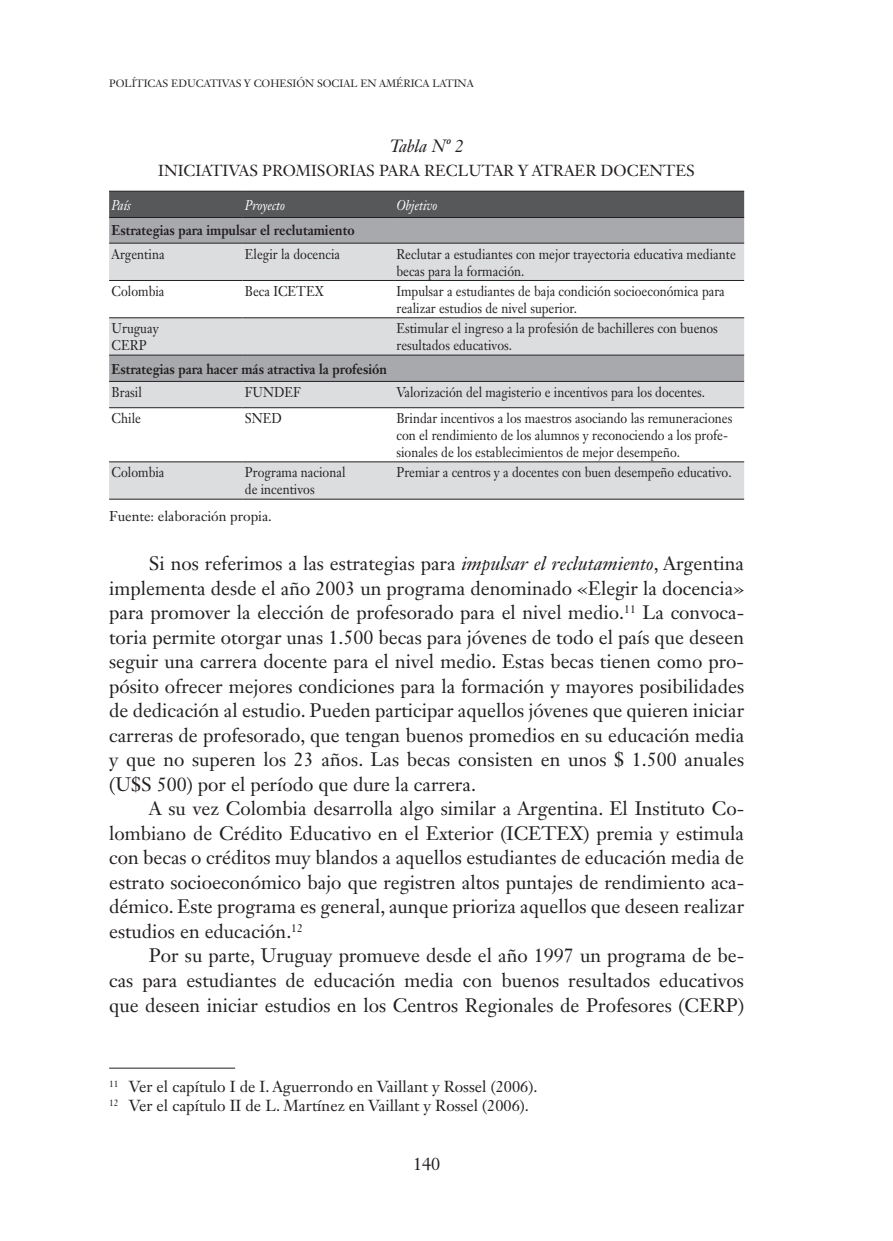
<style>
.page{position:relative;width:893px;height:1241px;background:#fff}
.page>*{position:absolute;margin:0;border:0;box-sizing:border-box;transform-origin:0 0}
.t1{font:19.25px/24.5px "Janson Text LT Std";color:#231f20;text-align:justify}
.t2{font:italic 17.5px "Janson Text LT Std";color:#231f20}
.t3{font:17.5px "Janson Text LT Std";color:#231f20}
.t4{font:15.75px/18.9px "Janson Text LT Std";color:#231f20}
.t5{font:15.75px "Janson Text LT Std";letter-spacing:.185em;color:#231f20}
.t6{font:14px/16.8px "Janson Text LT Std";color:#231f20;scale:.9 1}
.t7{font:700 14px "Janson Text LT Std";color:#231f20;scale:.9 1}
.t8{font:14px "Janson Text LT Std";color:#231f20}
.t9{font:italic 14px "Janson Text LT Std";color:#fff;scale:.9 1}
.t10{font:10.5px "Janson Text LT Std";letter-spacing:.185em;color:#231f20}
.s1{font-style:italic}
</style>
<div class="page">
<div style="left:109px;top:192px;width:635px;height:25px;background:#57585a"></div>
<div style="left:109px;top:218px;width:635px;height:25px;background:#a8a9ad"></div>
<svg style="left:109px;top:244px;width:635px;height:255px;fill:#dcdddf"></svg>
<hr style="left:109px;top:191px;width:133px;height:1px;background:#231f20">
<hr style="left:242px;top:191px;width:152px;height:1px;background:#231f20">
<hr style="left:394px;top:191px;width:350px;height:1px;background:#231f20">
<hr style="left:109px;top:217px;width:133px;height:1px;background:#231f20">
<hr style="left:242px;top:217px;width:152px;height:1px;background:#231f20">
<hr style="left:394px;top:217px;width:350px;height:1px;background:#231f20">
<hr style="left:242px;top:243px;width:152px;height:1px;background:#231f20">
<hr style="left:394px;top:243px;width:350px;height:1px;background:#231f20">
<hr style="left:242px;top:280px;width:152px;height:1px;background:#231f20">
<hr style="left:394px;top:280px;width:350px;height:1px;background:#231f20">
<hr style="left:242px;top:317px;width:152px;height:1px;background:#231f20">
<hr style="left:394px;top:317px;width:350px;height:1px;background:#231f20">
<hr style="left:394px;top:355px;width:350px;height:1px;background:#231f20">
<hr style="left:242px;top:381px;width:152px;height:1px;background:#231f20">
<hr style="left:394px;top:381px;width:350px;height:1px;background:#231f20">
<hr style="left:242px;top:407px;width:152px;height:1px;background:#231f20">
<hr style="left:394px;top:407px;width:350px;height:1px;background:#231f20">
<hr style="left:242px;top:461px;width:152px;height:1px;background:#231f20">
<hr style="left:394px;top:461px;width:350px;height:1px;background:#231f20">
<hr style="left:242px;top:499px;width:152px;height:1px;background:#231f20">
<hr style="left:394px;top:499px;width:350px;height:1px;background:#231f20">
<hr style="left:109px;top:243px;width:133px;height:1px;background:#231f20">
<hr style="left:109px;top:280px;width:133px;height:1px;background:#231f20">
<hr style="left:109px;top:317px;width:133px;height:1px;background:#231f20">
<hr style="left:109px;top:355px;width:133px;height:1px;background:#231f20">
<hr style="left:242px;top:355px;width:152px;height:1px;background:#231f20">
<hr style="left:109px;top:381px;width:133px;height:1px;background:#231f20">
<hr style="left:109px;top:407px;width:133px;height:1px;background:#231f20">
<hr style="left:109px;top:461px;width:133px;height:1px;background:#231f20">
<hr style="left:109px;top:499px;width:133px;height:1px;background:#231f20">
<hr style="left:109px;top:1067px;width:126px;height:1px;background:#231f20">
<p class="t10" style="left:109px;top:77px;width:364px">Políticas educativas y cohesión social en América Latina</p>
<p class="t2" style="left:390px;top:135px;width:75px">Tabla Nº 2</p>
<p class="t5" style="left:158px;top:161px;width:538px">Iniciativas promisorias para reclutar y atraer docentes</p>
<p class="t9" style="left:112px;top:196px;width:23px">País</p>
<p class="t9" style="left:245px;top:196px;width:46px">Proyecto</p>
<p class="t9" style="left:396px;top:196px;width:47px">Objetivo</p>
<p class="t7" style="left:112px;top:221px;width:271px">Estrategias para impulsar el reclutamiento</p>
<p class="t6" style="left:112px;top:245px;width:60px">Argentina</p>
<p class="t6" style="left:245px;top:245px;width:107px">Elegir la docencia</p>
<p class="t6" style="left:396px;top:245px;width:379px">Reclutar a estudiantes con mejor trayectoria educativa mediante becas para la formación.</p>
<p class="t6" style="left:112px;top:282px;width:60px">Colombia</p>
<p class="t6" style="left:245px;top:282px;width:42px">Beca ICETE</p>
<p class="t6" style="left:315px;top:282px;width:12px">X</p>
<p class="t6" style="left:396px;top:282px;width:366px">Impulsar a estudiantes de baja condición socioeconómica para realizar estudios de nivel superior.</p>
<p class="t6" style="left:112px;top:320px;width:54px">Uruguay<br>CER</p>
<p class="t6" style="left:396px;top:320px;width:359px">Estimular el ingreso a la profesión de bachilleres con buenos resultados educativos.</p>
<p class="t6" style="left:139px;top:337px;width:10px">P</p>
<p class="t7" style="left:112px;top:359px;width:307px">Estrategias para hacer más atractiva la profesión</p>
<p class="t6" style="left:112px;top:383px;width:35px">Brasil</p>
<p class="t6" style="left:245px;top:383px;width:21px">FUNDE</p>
<p class="t6" style="left:293px;top:383px;width:10px">F</p>
<p class="t6" style="left:396px;top:383px;width:345px">Valorización del magisterio e incentivos para los docentes.</p>
<p class="t6" style="left:112px;top:410px;width:34px">Chile</p>
<p class="t6" style="left:245px;top:410px;width:11px">SNED</p>
<p class="t6" style="left:396px;top:410px;width:375px">Brindar incentivos a los maestros asociando las remuneraciones con el rendimiento de los alumnos y reconociendo a los profe&shy;sionales de los establecimientos de mejor desempeño.</p>
<p class="t6" style="left:112px;top:464px;width:60px">Colombia</p>
<p class="t6" style="left:245px;top:464px;width:113px">Programa nacional de incentivos</p>
<p class="t6" style="left:396px;top:464px;width:374px">Premiar a centros y a docentes con buen desempeño educativo.</p>
<p class="t8" style="left:109px;top:507px;width:164px">Fuente: elaboración propia.</p>
<p class="t1" style="left:109px;top:551px;width:637px;text-indent:40px">Si nos referimos a las estrategias para <span class="s1">impulsar el reclutamiento</span>, Argentina implementa desde el año 2003 un programa denominado «Elegir la docencia» para promover la elección de profesorado para el nivel medio.<sup>11</sup> La convoca&shy;toria permite otorgar unas 1.500 becas para jóvenes de todo el país que deseen seguir una carrera docente para el nivel medio. Estas becas tienen como pro&shy;pósito ofrecer mejores condiciones para la formación y mayores posibilidades de dedicación al estudio. Pueden participar aquellos jóvenes que quieren iniciar carreras de profesorado, que tengan buenos promedios en su educación media y que no superen los 23 años. Las becas consisten en unos $ 1.500 anuales (U$S 500) por el período que dure la carrera.</p>
<p class="t1" style="left:109px;top:796px;width:636px;text-indent:40px">A su vez Colombia desarrolla algo similar a Argentina. El Instituto Co&shy;lombiano de Crédito Educativo en el Exterior (ICETE</p>
<p class="t1" style="left:109px;top:820px;width:636px;text-indent:460px">X) premia y estimula con becas o créditos muy blandos a aquellos estudiantes de educación media de estrato socioeconómico bajo que registren altos puntajes de rendimiento aca&shy;démico. Este programa es general, aunque prioriza aquellos que deseen realizar estudios en educación.<sup>12</sup></p>
<p class="t1" style="left:109px;top:943px;width:637px;text-indent:40px">Por su parte, Uruguay promueve desde el año 1997 un programa de be&shy;cas para estudiantes de educación media con buenos resultados educativos que deseen iniciar estudios en los Centros Regionales de Profesores (CER</p>
<p class="t1" style="left:726px;top:992px;width:20px">P)</p>
<p class="t4" style="left:109px;top:1076px;width:430px"><sup>11</sup> Ver el capítulo I de I. Aguerrondo en Vaillant y Rossel (2006).<br><sup>12</sup> Ver el capítulo II de L. Martínez en Vaillant y Rossel (2006).</p>
<p class="t3" style="left:413px;top:1152px;width:29px">140</p>
</div>
